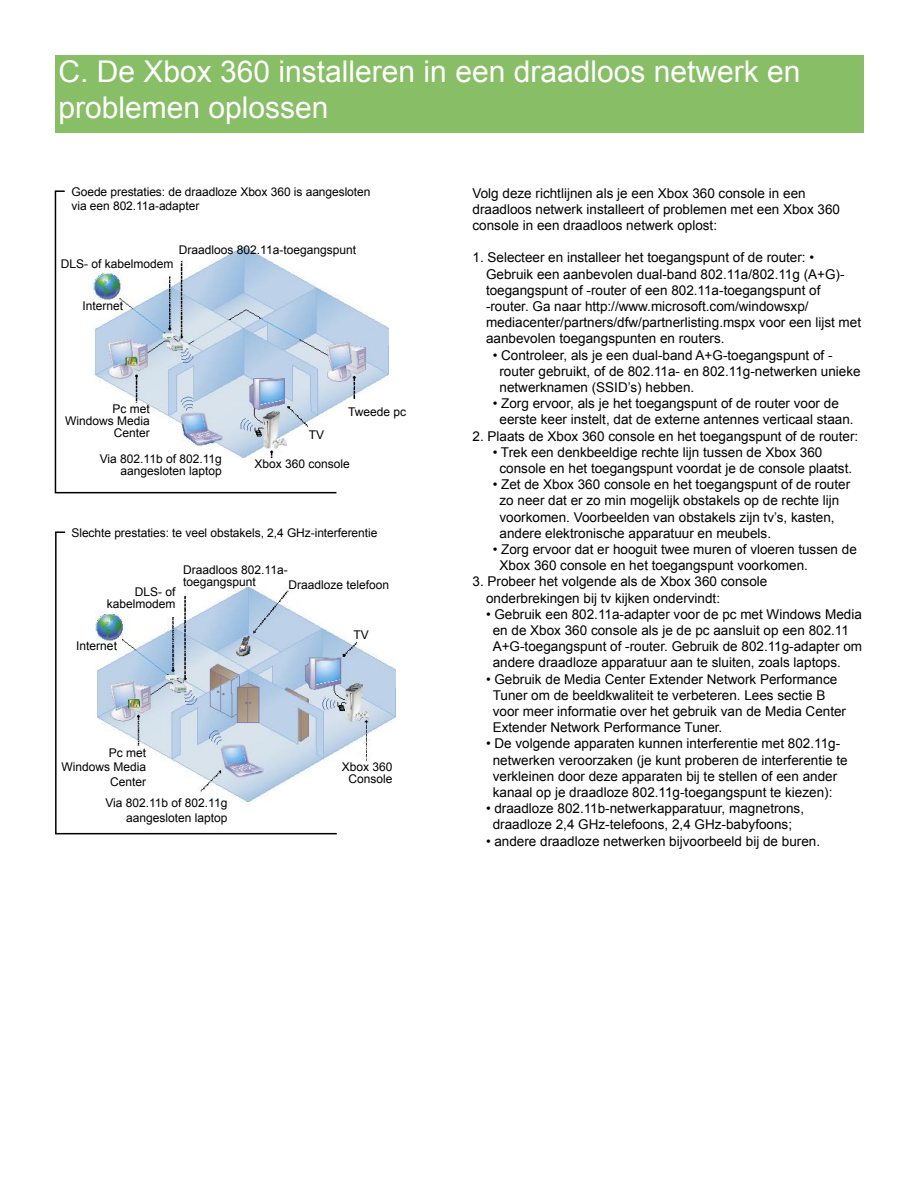
<style>
.page{position:relative;width:918px;height:1188px;background:#fff}
.page>*{position:absolute;margin:0;border:0;box-sizing:border-box;transform-origin:0 0}
.t1{font:30px/36px "Arial";color:#fff}
.Body_text{font:13.5px/16.2px "Arial";color:#000}
.t2{font:12px/12px "Arial";color:#000;text-align:right}
</style>
<div class="page">
<div style="left:56px;top:55px;width:808px;height:77px;background:#88be66"></div>
<img style="left:338px;top:299px;width:50px;height:105px">
<svg style="left:55px;top:531px;width:282px;height:304px"></svg>
<svg style="left:54px;top:190px;width:284px;height:304px"></svg>
<img style="left:96px;top:588px;width:300px;height:213px">
<div style="left:198px;top:447px;width:8px;height:11px;background:#fff"></div>
<p class="t1" style="left:59px;top:54px;width:744px">C. De Xbox 360 installeren in een draadloos netwerk en problemen oplossen</p>
<p class="t2" style="left:72px;top:185px;width:300px;line-height:14.4px;text-align:left">Goede prestaties: de draadloze Xbox 360 is aangesloten via een 802.11a-adapter</p>
<p class="t2" style="left:179px;top:244px;width:179px">Draadloos 802.11a-toegangspunt</p>
<p class="t2" style="left:61px;top:258px;width:114px">DLS- of kabelmodem</p>
<p class="t2" style="left:82px;top:300px;width:42px">Internet</p>
<p class="t2" style="left:65px;top:403px;width:86px">Pc met<br>Windows Media<br>Center</p>
<p class="t2" style="left:100px;top:453px;width:124px">Via 802.11b of 802.11g aangesloten laptop</p>
<p class="t2" style="left:309px;top:429px;width:17px">TV</p>
<p class="t2" style="left:348px;top:406px;width:60px">Tweede pc</p>
<p class="t2" style="left:254px;top:458px;width:97px">Xbox 360 console</p>
<p class="t2" style="left:71px;top:527px;width:307px">Slechte prestaties: te veel obstakels, 2,4 GHz-interferentie</p>
<p class="t2" style="left:183px;top:564px;width:106px;text-align:left">Draadloos 802.11a&shy;toegangspunt</p>
<p class="t2" style="left:289px;top:579px;width:102px">Draadloze telefoon</p>
<p class="t2" style="left:107px;top:586px;width:70px">DLS- of kabelmodem</p>
<p class="t2" style="left:76px;top:640px;width:42px">Internet</p>
<p class="t2" style="left:61px;top:746px;width:86px;line-height:14.4px">Pc met<br>Windows Media<br>Center</p>
<p class="t2" style="left:105px;top:795px;width:124px;line-height:15px">Via 802.11b of 802.11g aangesloten laptop</p>
<p class="t2" style="left:354px;top:629px;width:17px">TV</p>
<p class="t2" style="left:342px;top:761px;width:52px;text-align:center">Xbox 360<br>Console</p>
<p class="Body_text" style="left:473px;top:185px;width:369px">Volg deze richtlijnen als je een Xbox 360 console in een draadloos netwerk installeert of problemen met een Xbox 360 console in een draadloos netwerk oplost:</p>
<p class="Body_text" style="left:486px;top:250px;width:377px;text-indent:-14px">1. Selecteer en installeer het toegangspunt of de router: • Gebruik een aanbevolen dual-band 802.11a/802.11g (A+G)- toegangspunt of -router of een 802.11a-toegangspunt of -router. Ga naar http://www.microsoft.com/windowsxp/ mediacenter/partners/dfw/partnerlisting.mspx voor een lijst met aanbevolen toegangspunten en routers.</p>
<p class="Body_text" style="left:500px;top:347px;width:363px;text-indent:-7px">• Controleer, als je een dual-band A+G-toegangspunt of - router gebruikt, of de 802.11a- en 802.11g-netwerken unieke netwerknamen (SSID’s) hebben.</p>
<p class="Body_text" style="left:500px;top:395px;width:356px;text-indent:-7px">• Zorg ervoor, als je het toegangspunt of de router voor de eerste keer instelt, dat de externe antennes verticaal staan.</p>
<p class="Body_text" style="left:473px;top:428px;width:387px">2. Plaats de Xbox 360 console en het toegangspunt of de router:</p>
<p class="Body_text" style="left:500px;top:444px;width:354px;text-indent:-7px">• Trek een denkbeeldige rechte lijn tussen de Xbox 360 console en het toegangspunt voordat je de console plaatst.</p>
<p class="Body_text" style="left:500px;top:476px;width:352px;text-indent:-7px">• Zet de Xbox 360 console en het toegangspunt of de router zo neer dat er zo min mogelijk obstakels op de rechte lijn voorkomen. Voorbeelden van obstakels zijn tv’s, kasten, andere elektronische apparatuur en meubels.</p>
<p class="Body_text" style="left:500px;top:541px;width:359px;text-indent:-7px">• Zorg ervoor dat er hooguit twee muren of vloeren tussen de<br>Xbox 360 console en het toegangspunt voorkomen.</p>
<p class="Body_text" style="left:486px;top:574px;width:283px;text-indent:-14px">3. Probeer het volgende als de Xbox 360 console onderbrekingen bij tv kijken ondervindt:</p>
<p class="Body_text" style="left:493px;top:606px;width:371px;text-indent:-7px">• Gebruik een 802.11a-adapter voor de pc met Windows Media en de Xbox 360 console als je de pc aansluit op een 802.11<br>A+G-toegangspunt of -router. Gebruik de 802.11g-adapter om andere draadloze apparatuur aan te sluiten, zoals laptops.</p>
<p class="Body_text" style="left:493px;top:671px;width:355px;text-indent:-7px">• Gebruik de Media Center Extender Network Performance Tuner om de beeldkwaliteit te verbeteren. Lees sectie B voor meer informatie over het gebruik van de Media Center Extender Network Performance Tuner.</p>
<p class="Body_text" style="left:493px;top:736px;width:356px;text-indent:-7px">• De volgende apparaten kunnen interferentie met 802.11g&shy;netwerken veroorzaken (je kunt proberen de interferentie te verkleinen door deze apparaten bij te stellen of een ander kanaal op je draadloze 802.11g-toegangspunt te kiezen):</p>
<p class="Body_text" style="left:486px;top:800px;width:320px;text-align:center">• draadloze 802.11b-netwerkapparatuur, magnetrons, draadloze 2,4 GHz-telefoons, 2,4 GHz-babyfoons;</p>
<p class="Body_text" style="left:486px;top:833px;width:336px">• andere draadloze netwerken bijvoorbeeld bij de buren.</p>
</div>
